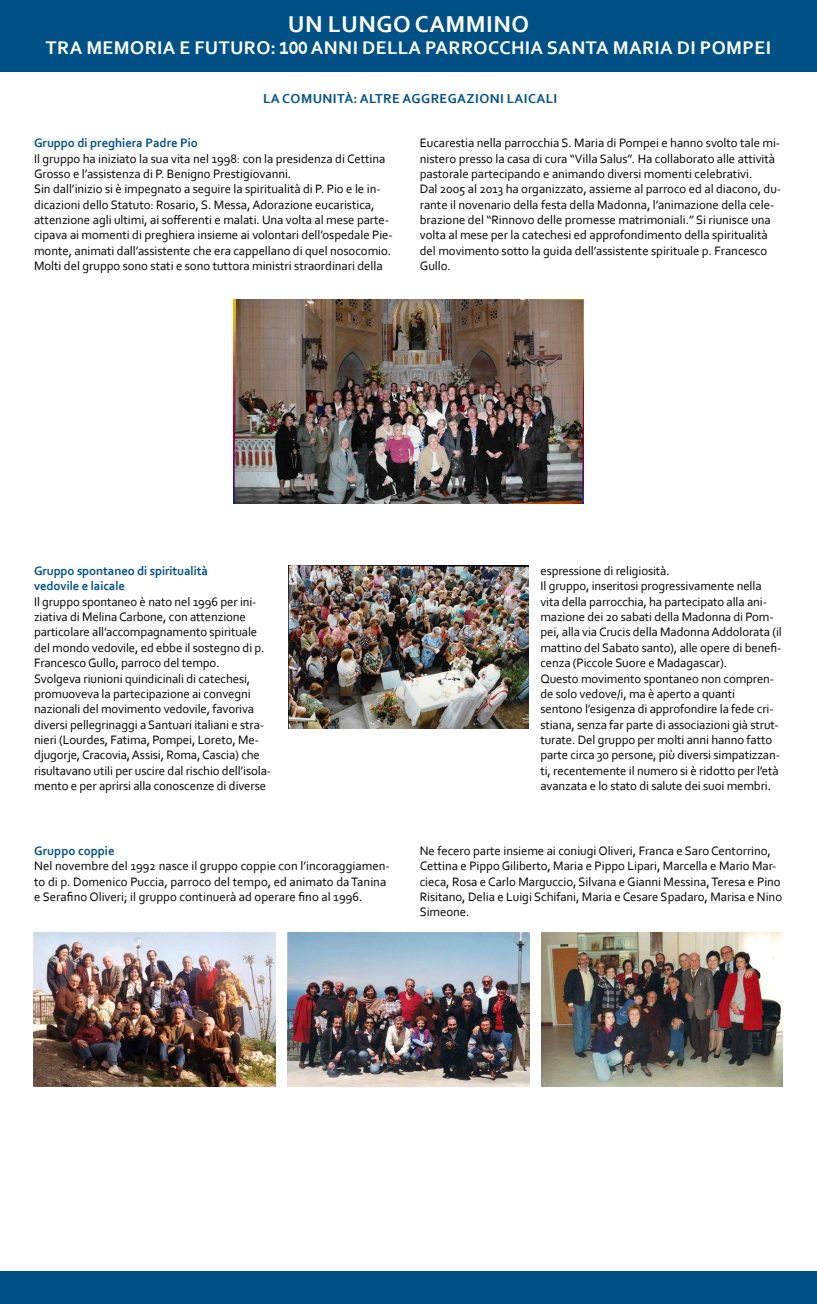
<style>
.page{position:relative;width:817px;height:1304px;background:#fff}
.page>*{position:absolute;margin:0;border:0;box-sizing:border-box;transform-origin:0 0}
.t1{font:700 24px "Corbel";letter-spacing:.02em;color:#fff}
.t2{font:700 19.2px "Corbel";letter-spacing:.02em;color:#fff}
.t3{font:700 13.6px "Corbel";letter-spacing:.03em;color:#005286}
.t4{font:12.8px/15.4px "Corbel";letter-spacing:-.005em;color:#000}
.t5{font:700 12.8px/15.4px "Corbel";letter-spacing:-.01em;color:#005286}
.s1{font-size:25.72px}
</style>
<div class="page">
<div style="left:0;top:0;width:816px;height:72px;background:#005286"></div>
<div style="left:0;top:1271px;width:816px;height:33px;background:#005286"></div>
<img style="left:34px;top:932px;width:241px;height:154px">
<img style="left:287px;top:932px;width:242px;height:154px">
<img style="left:541px;top:932px;width:241px;height:154px">
<img style="left:288px;top:565px;width:240px;height:163px">
<img style="left:233px;top:300px;width:350px;height:203px">
<h1 class="t1" style="left:288px;top:9px;width:242px">UN LUNGO CAMMINO</h1>
<h2 class="t2" style="left:46px;top:35px;width:726px">TRA MEMORIA E FUTURO: <span class="s1">100</span> ANNI DELLA PARROCCHIA SANTA MARIA DI POMPEI</h2>
<p class="t3" style="left:263px;top:90px;width:295px">LA COMUNITÀ: ALTRE AGGREGAZIONI LAICALI</p>
<p class="t5" style="left:34px;top:135px;width:165px">Gruppo di preghiera Padre Pio</p>
<p class="t4" style="left:34px;top:150px;width:360px">Il gruppo ha iniziato la sua vita nel 1998: con la presidenza di Cettina Grosso e l’assistenza di P. Benigno Prestigiovanni.<br>Sin dall’inizio si è impegnato a seguire la spiritualità di P. Pio e le in&shy;dicazioni dello Statuto: Rosario, S. Messa, Adorazione eucaristica, attenzione agli ultimi, ai sofferenti e malati. Una volta al mese parte&shy;cipava ai momenti di preghiera insieme ai volontari dell’ospedale Pie&shy;monte, animati dall’assistente che era cappellano di quel nosocomio.<br>Molti del gruppo sono stati e sono tuttora ministri straordinari della</p>
<p class="t4" style="left:420px;top:135px;width:363px">Eucarestia nella parrocchia S. Maria di Pompei e hanno svolto tale mi&shy;nistero presso la casa di cura “Villa Salus”. Ha collaborato alle attività pastorale partecipando e animando diversi momenti celebrativi.<br>Dal 2005 al 2013 ha organizzato, assieme al parroco ed al diacono, du&shy;rante il novenario della festa della Madonna, l’animazione della cele&shy;brazione del “Rinnovo delle promesse matrimoniali.” Si riunisce una volta al mese per la catechesi ed approfondimento della spiritualità del movimento sotto la guida dell’assistente spirituale p. Francesco Gullo.</p>
<p class="t5" style="left:34px;top:563px;width:175px">Gruppo spontaneo di spiritualità vedovile e laicale</p>
<p class="t4" style="left:34px;top:593px;width:238px">Il gruppo spontaneo è nato nel 1996 per ini&shy;ziativa di Melina Carbone, con attenzione particolare all’accompagnamento spirituale del mondo vedovile, ed ebbe il sostegno di p.<br>Francesco Gullo, parroco del tempo.<br>Svolgeva riunioni quindicinali di catechesi, promuoveva la partecipazione ai convegni nazionali del movimento vedovile, favoriva diversi pellegrinaggi a Santuari italiani e stra&shy;nieri (Lourdes, Fatima, Pompei, Loreto, Me&shy;djugorje, Cracovia, Assisi, Roma, Cascia) che risultavano utili per uscire dal rischio dell’isola&shy;mento e per aprirsi alla conoscenze di diverse</p>
<p class="t5" style="left:34px;top:843px;width:82px">Gruppo coppie</p>
<p class="t4" style="left:34px;top:858px;width:357px">Nel novembre del 1992 nasce il gruppo coppie con l’incoraggiamen&shy;to di p. Domenico Puccia, parroco del tempo, ed animato da Tanina e Serafino Oliveri; il gruppo continuerà ad operare fino al 1996.</p>
<p class="t4" style="left:540px;top:563px;width:243px">espressione di religiosità.<br>Il gruppo, inseritosi progressivamente nella vita della parrocchia, ha partecipato alla ani&shy;mazione dei 20 sabati della Madonna di Pom&shy;pei, alla via Crucis della Madonna Addolorata (il mattino del Sabato santo), alle opere di benefi&shy;cenza (Piccole Suore e Madagascar).<br>Questo movimento spontaneo non compren&shy;de solo vedove/i, ma è aperto a quanti<br>sentono l’esigenza di approfondire la fede cri&shy;stiana, senza far parte di associazioni già strut&shy;turate. Del gruppo per molti anni hanno fatto parte circa 30 persone, più diversi simpatizzan&shy;ti, recentemente il numero si è ridotto per l’età avanzata e lo stato di salute dei suoi membri.</p>
<p class="t4" style="left:419px;top:843px;width:364px">Ne fecero parte insieme ai coniugi Oliveri, Franca e Saro Centorrino, Cettina e Pippo Giliberto, Maria e Pippo Lipari, Marcella e Mario Mar&shy;cieca, Rosa e Carlo Marguccio, Silvana e Gianni Messina, Teresa e Pino Risitano, Delia e Luigi Schifani, Maria e Cesare Spadaro, Marisa e Nino Simeone.</p>
</div>
